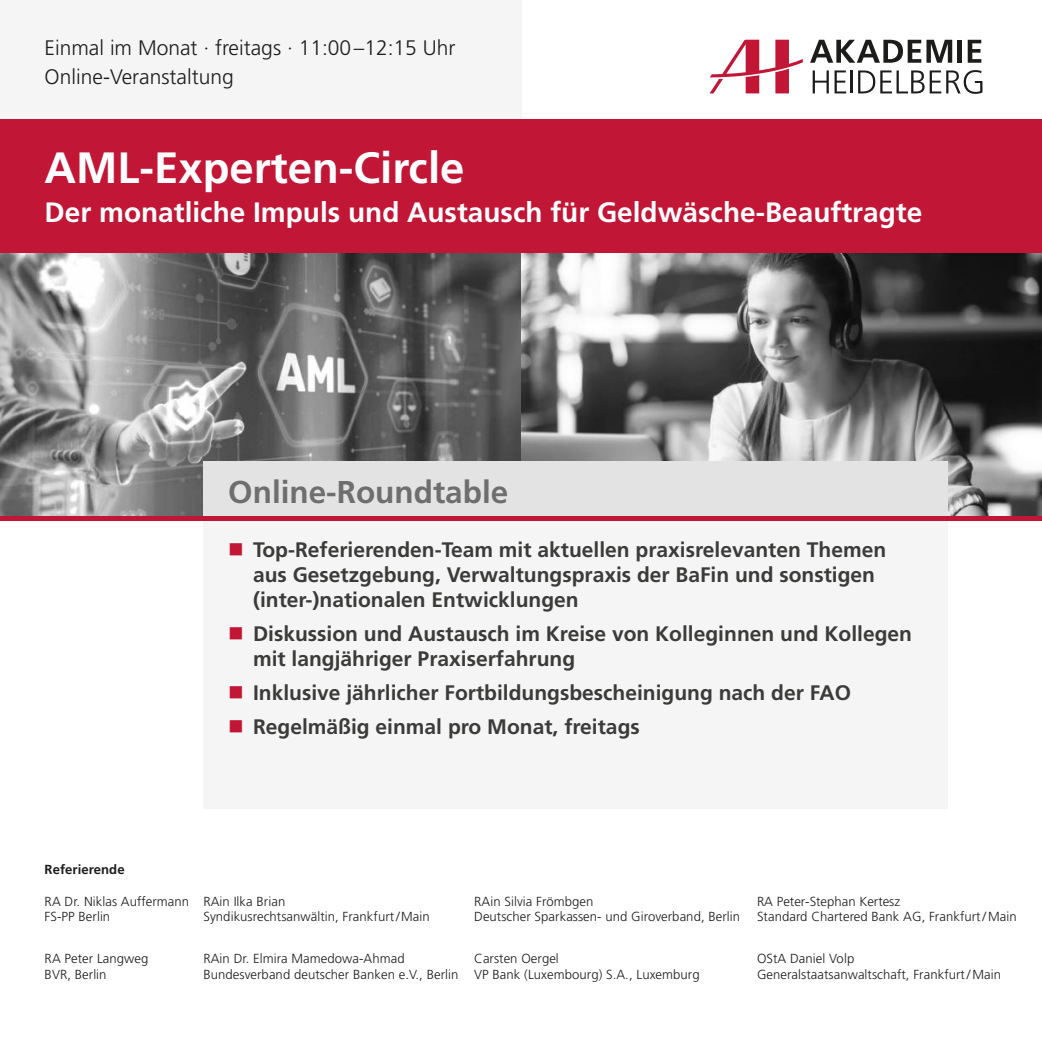
<style>
.page{position:relative;width:1042px;height:1042px;background:#fff}
.page>*{position:absolute;margin:0;border:0;box-sizing:border-box;transform-origin:0 0}
.t1{font:700 43.75px "Frutiger LT Pro";color:#fff}
.t2{font:700 31.5px "Frutiger LT Pro";color:#6f6e6e}
.t3{font:700 28px "Frutiger LT Pro";color:#fff}
.t4{font:700 21px/25.2px "Frutiger LT Pro";color:#3b3b3a}
.t5{font:300 21px/28.3px "Frutiger LT Pro";color:#1c1c1b}
.t6{font:300 13.12px/15.8px "Frutiger LT Pro";letter-spacing:.005em;color:#1c1c1b}
.t7{font:700 13.12px "Frutiger LT Pro";letter-spacing:.005em;color:#1c1c1b}
</style>
<div class="page">
<img style="left:0;top:253px;width:521px;height:263px">
<svg style="left:521px;top:253px;width:521px;height:263px;background:#737373"></svg>
<div style="left:0;top:0;width:521px;height:119px;background:#f5f5f5"></div>
<div style="left:0;top:119px;width:1042px;height:134px;background:#c21636"></div>
<div style="left:203px;top:461px;width:744px;height:60px;background:#e3e3e3"></div>
<div style="left:203px;top:521px;width:744px;height:288px;background:#f5f5f5"></div>
<div style="left:0;top:516px;width:1042px;height:5px;background:#c21636"></div>
<svg style="left:810px;top:40px;width:142px;height:23px"></svg>
<div style="left:957px;top:40px;width:5px;height:23px;background:#1c1c1b"></div>
<svg style="left:967px;top:40px;width:14px;height:23px"></svg>
<svg style="left:812px;top:70px;width:34px;height:23px"></svg>
<hr style="left:851px;top:70px;width:2px;height:23px;background:#1c1c1b">
<svg style="left:710px;top:40px;width:93px;height:53px"></svg>
<svg style="left:858px;top:70px;width:124px;height:24px"></svg>
<h3 class="t5" style="left:45px;top:36px;width:412px">Einmal im Monat · freitags · 11:00 –12:15 Uhr<br>Online-Veranstaltung</h3>
<h1 class="t1" style="left:45px;top:150px;width:421px">AML-Experten-Circle</h1>
<h3 class="t3" style="left:45px;top:201px;width:879px">Der monatliche Impuls und Austausch für Geldwäsche-Beauftragte</h3>
<h2 class="t2" style="left:228px;top:479px;width:282px">Online-Roundtable</h2>
<h3 class="t4" style="left:253px;top:539px;width:634px">Top-Referierenden-Team mit aktuellen praxisrelevanten Themen aus Gesetzgebung, Verwaltungspraxis der BaFin und sonstigen (inter-)nationalen Entwicklungen</h3>
<h3 class="t4" style="left:253px;top:623px;width:660px">Diskussion und Austausch im Kreise von Kolleginnen und Kollegen mit langjähriger Praxiserfahrung</h3>
<h3 class="t4" style="left:253px;top:678px;width:599px;line-height:33.9px">Inklusive jährlicher Fortbildungsbescheinigung nach der FAO<br>Regelmäßig einmal pro Monat, freitags</h3>
<p class="t7" style="left:45px;top:863px;width:81px">Referierende</p>
<p class="t6" style="left:45px;top:894px;width:146px">RA Dr. Niklas Auffermann<br>FS-PP Berlin</p>
<p class="t6" style="left:45px;top:951px;width:105px">RA Peter Langweg<br>BVR, Berlin</p>
<p class="t6" style="left:203px;top:894px;width:228px">RAin Ilka Brian<br>Syndikusrechtsanwältin, Frankfurt / Main</p>
<p class="t6" style="left:474px;top:894px;width:267px">RAin Silvia Frömbgen<br>Deutscher Sparkassen- und Giroverband, Berlin</p>
<p class="t6" style="left:203px;top:951px;width:256px">RAin Dr. Elmira Mamedowa-Ahmad<br>Bundesverband deutscher Banken e.V., Berlin</p>
<p class="t6" style="left:474px;top:951px;width:227px">Carsten Oergel<br>VP Bank (Luxembourg) S.A., Luxemburg</p>
<p class="t6" style="left:757px;top:894px;width:261px">RA Peter-Stephan Kertesz<br>Standard Chartered Bank AG, Frankfurt/ Main</p>
<p class="t6" style="left:757px;top:951px;width:246px">OStA Daniel Volp<br>Generalstaatsanwaltschaft, Frankfurt/ Main</p>
</div>
